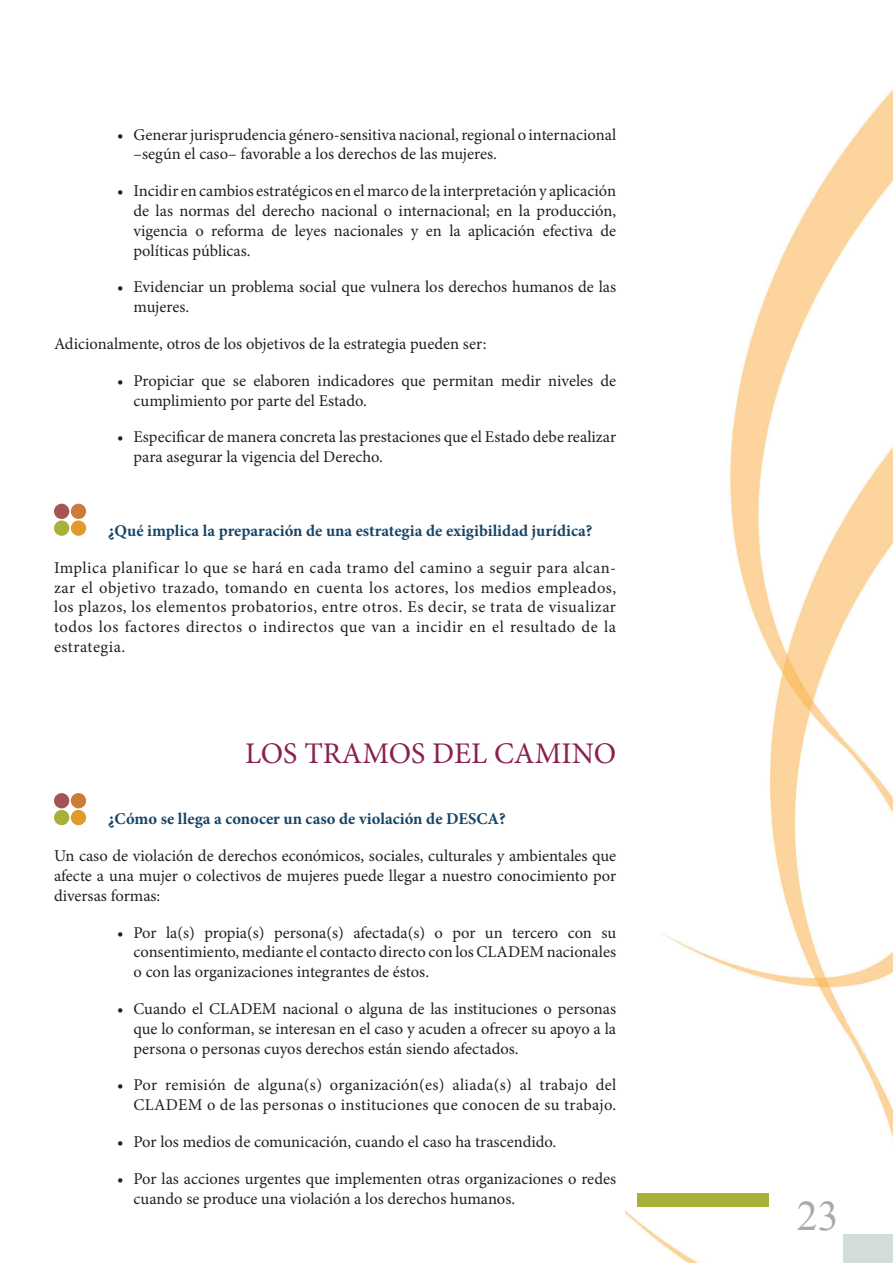
<style>
.page{position:relative;width:893px;height:1263px;background:#fff}
.page>*{position:absolute;margin:0;border:0;box-sizing:border-box;transform-origin:0 0}
.t1{font:42px "Times New Roman";color:#a8a9ad}
.t2{font:30px "Minion Pro";color:#892151}
.t3{font:16.5px/19.8px "Minion Pro";color:#231f20}
.t4{font:16.5px/19.8px "Minion Pro";letter-spacing:.02em;color:#231f20;text-align:right}
.t5{font:700 16.5px "Minion Pro";letter-spacing:.005em;color:#174567}
</style>
<div class="page">
<img style="left:625px;top:89px;width:268px;height:1174px">
<div style="left:798px;top:1233px;width:95px;height:30px;background:#d2ddda"></div>
<div style="left:769px;top:1233px;width:73px;height:30px;background:#fff"></div>
<div style="left:637px;top:1194px;width:132px;height:13px;background:#a7b038"></div>
<div style="left:54px;top:504px;width:15px;height:15px;background:#a55455;border-radius:50%"></div>
<div style="left:54px;top:520px;width:15px;height:16px;background:#a7b038;border-radius:50%"></div>
<div style="left:71px;top:504px;width:15px;height:15px;background:#cc7b3a;border-radius:50%"></div>
<div style="left:71px;top:520px;width:15px;height:16px;background:#e39a2d;border-radius:50%"></div>
<div style="left:54px;top:793px;width:15px;height:15px;background:#a55455;border-radius:50%"></div>
<div style="left:54px;top:810px;width:15px;height:15px;background:#a7b038;border-radius:50%"></div>
<div style="left:71px;top:793px;width:15px;height:15px;background:#cc7b3a;border-radius:50%"></div>
<div style="left:71px;top:810px;width:15px;height:15px;background:#e39a2d;border-radius:50%"></div>
<p class="t3" style="left:134px;top:124px;width:484px;text-indent:-16px">• Generar jurisprudencia género-sensitiva nacional, regional o internacional –según el caso– favorable a los derechos de las mujeres.</p>
<p class="t3" style="left:134px;top:181px;width:484px;text-align:justify;text-indent:-16px">• Incidir en cambios estratégicos en el marco de la interpretación y aplicación de las normas del derecho nacional o internacional; en la producción, vigencia o reforma de leyes nacionales y en la aplicación efectiva de políticas públicas.</p>
<p class="t3" style="left:134px;top:277px;width:484px;text-indent:-16px">• Evidenciar un problema social que vulnera los derechos humanos de las mujeres.</p>
<p class="t3" style="left:54px;top:334px;width:434px">Adicionalmente, otros de los objetivos de la estrategia pueden ser:</p>
<p class="t3" style="left:134px;top:371px;width:484px;text-indent:-16px">• Propiciar que se elaboren indicadores que permitan medir niveles de cumplimiento por parte del Estado.</p>
<p class="t3" style="left:134px;top:427px;width:484px;text-indent:-16px">• Especificar de manera concreta las prestaciones que el Estado debe realizar para asegurar la vigencia del Derecho.</p>
<p class="t5" style="left:108px;top:519px;width:486px">¿Qué implica la preparación de una estrategia de exigibilidad jurídica?</p>
<p class="t3" style="left:54px;top:558px;width:564px;text-align:justify">Implica planificar lo que se hará en cada tramo del camino a seguir para alcan&shy;zar el objetivo trazado, tomando en cuenta los actores, los medios empleados, los plazos, los elementos probatorios, entre otros. Es decir, se trata de visualizar todos los factores directos o indirectos que van a incidir en el resultado de la estrategia.</p>
<h2 class="t2" style="left:245px;top:734px;width:373px">LOS TRAMOS DEL CAMINO</h2>
<p class="t5" style="left:108px;top:807px;width:350px">¿Cómo se llega a conocer un caso de violación de DESCA</p>
<p class="t5" style="left:499px;top:807px;width:8px">?</p>
<p class="t3" style="left:54px;top:846px;width:564px;text-align:justify">Un caso de violación de derechos económicos, sociales, culturales y ambientales que afecte a una mujer o colectivos de mujeres puede llegar a nuestro conocimiento por diversas formas:</p>
<p class="t3" style="left:133px;top:922px;width:484px;text-align:justify;text-indent:-16px">• Por la(s) propia(s) persona(s) afectada(s) o por un tercero con su consentimiento, mediante el contacto directo con los CLADEM nacionales o con las organizaciones integrantes de éstos.</p>
<p class="t3" style="left:133px;top:999px;width:484px;text-align:justify;text-indent:-16px">• Cuando el CLADEM nacional o alguna de las instituciones o personas que lo conforman, se interesan en el caso y acuden a ofrecer su apoyo a la persona o personas cuyos derechos están siendo afectados.</p>
<p class="t4" style="left:117px;top:1075px;width:501px">• Por remisión de alguna(s) organización(es) aliada(s) al trabajo del<br>CLADEM o de las personas o instituciones que conocen de su trabajo.</p>
<p class="t3" style="left:117px;top:1132px;width:441px">• Por los medios de comunicación, cuando el caso ha trascendido.</p>
<p class="t3" style="left:133px;top:1169px;width:484px;text-indent:-16px">• Por las acciones urgentes que implementen otras organizaciones o redes cuando se produce una violación a los derechos humanos.</p>
<h1 class="t1" style="left:797px;top:1187px;width:43px">23</h1>
</div>
